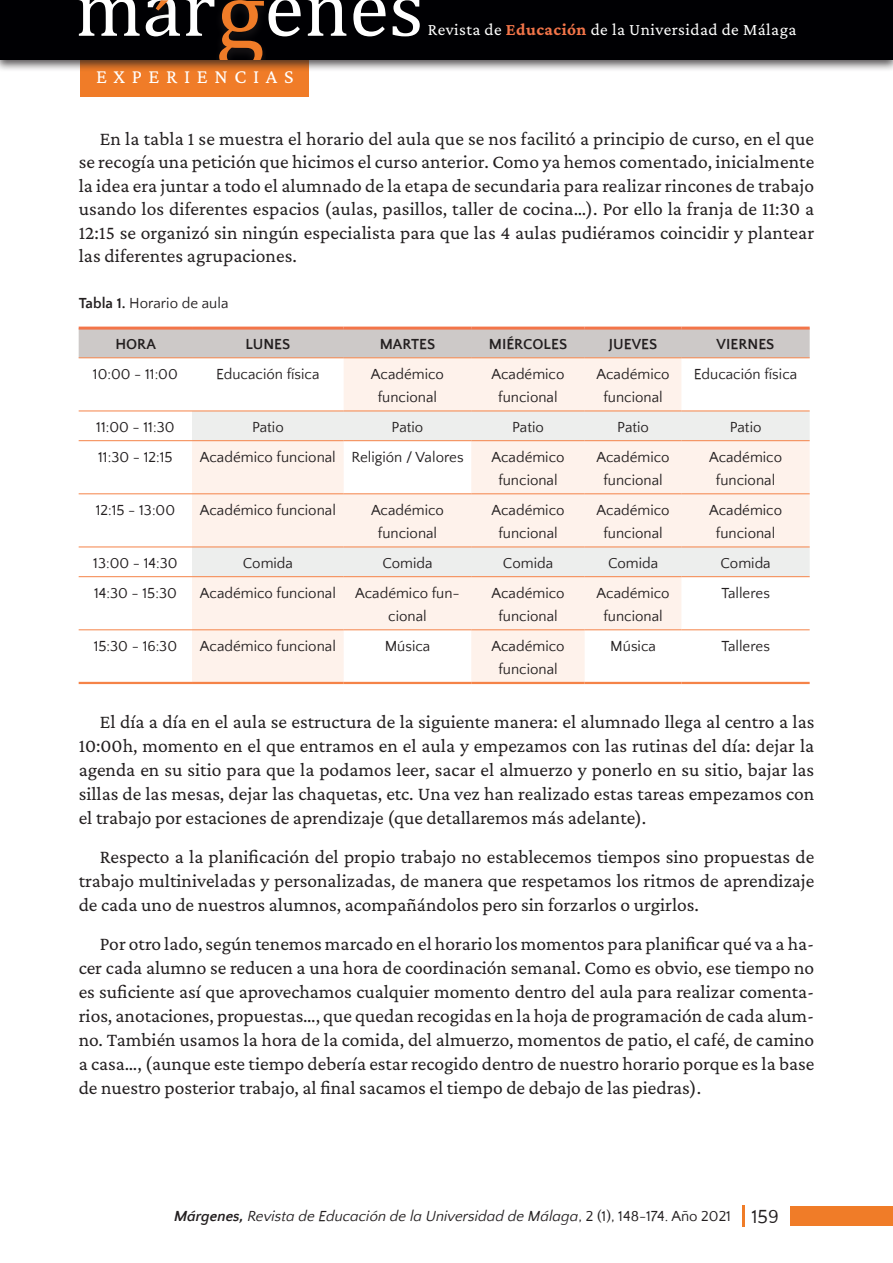
<style>
.page{position:relative;width:893px;height:1263px;background:#fff}
.page>*{position:absolute;margin:0;border:0;box-sizing:border-box;transform-origin:0 0}
.t1{font:20.25px "Crimson Pro";letter-spacing:.33em;color:#fff}
.t2{font:19.5px/24px "Crimson Pro";color:#231f20;text-align:justify}
.t3{font:17.25px "Crimson Pro";letter-spacing:.025em;color:#fff}
.t4{font:15px/23.4px "Quattrocento Sans";color:#231f20;text-align:center}
.t5{font:italic 15px "Quattrocento Sans";color:#231f20}
.t6{font:700 15px "Quattrocento Sans";color:#231f20}
.s1{font-weight:700;color:#f37549}
.s2{font-weight:700}
.s3{font-style:normal}
.s4{font-style:normal;font-size:19.5px}
</style>
<div class="page">
<div style="left:81px;top:55px;width:228px;height:42px;background:#f07c28"></div>
<div style="left:0;top:0;width:893px;height:72px;background:#231f20;opacity:.75"></div>
<div style="left:0;top:0;width:893px;height:60px;background:#000003"></div>
<svg style="left:78px;top:0;width:62px;height:36px"></svg>
<svg style="left:307px;top:0;width:39px;height:36px"></svg>
<svg style="left:353px;top:0;width:33px;height:36px"></svg>
<svg style="left:393px;top:0;width:27px;height:36px"></svg>
<svg style="left:146px;top:0;width:155px;height:59px"></svg>
<div style="left:791px;top:1206px;width:102px;height:20px;background:#f07c28"></div>
<hr style="left:742px;top:1205px;width:3px;height:22px;background:#f07c28">
<div style="left:79px;top:330px;width:731px;height:27px;background:#cdc9c8"></div>
<svg style="left:192px;top:358px;width:618px;height:324px;fill:#fef2eb"></svg>
<svg style="left:192px;top:412px;width:618px;height:164px;fill:#fef2eb"></svg>
<hr style="left:79px;top:327px;width:113px;height:3px;background:#f37549">
<hr style="left:192px;top:327px;width:152px;height:3px;background:#f37549">
<hr style="left:344px;top:327px;width:127px;height:3px;background:#f37549">
<hr style="left:471px;top:327px;width:114px;height:3px;background:#f37549">
<hr style="left:585px;top:327px;width:96px;height:3px;background:#f37549">
<hr style="left:681px;top:327px;width:129px;height:3px;background:#f37549">
<hr style="left:79px;top:357px;width:113px;height:1px;background:#f58348">
<hr style="left:192px;top:357px;width:152px;height:1px;background:#f58348">
<hr style="left:344px;top:357px;width:127px;height:1px;background:#f58348">
<hr style="left:471px;top:357px;width:114px;height:1px;background:#f58348">
<hr style="left:585px;top:357px;width:96px;height:1px;background:#f58348">
<hr style="left:681px;top:357px;width:129px;height:1px;background:#f58348">
<hr style="left:79px;top:411px;width:113px;height:1px;background:#f58348">
<hr style="left:192px;top:411px;width:152px;height:1px;background:#f58348">
<hr style="left:344px;top:411px;width:127px;height:1px;background:#f58348">
<hr style="left:471px;top:411px;width:114px;height:1px;background:#f58348">
<hr style="left:585px;top:411px;width:96px;height:1px;background:#f58348">
<hr style="left:681px;top:411px;width:129px;height:1px;background:#f58348">
<hr style="left:79px;top:440px;width:113px;height:1px;background:#f58348">
<hr style="left:344px;top:440px;width:127px;height:1px;background:#f58348">
<hr style="left:79px;top:493px;width:113px;height:1px;background:#f58348">
<hr style="left:79px;top:547px;width:113px;height:1px;background:#f58348">
<hr style="left:79px;top:576px;width:113px;height:1px;background:#f58348">
<hr style="left:681px;top:576px;width:129px;height:1px;background:#f58348">
<hr style="left:79px;top:629px;width:113px;height:1px;background:#f58348">
<hr style="left:681px;top:629px;width:129px;height:1px;background:#f58348">
<hr style="left:192px;top:440px;width:152px;height:1px;background:#f58348">
<hr style="left:471px;top:440px;width:114px;height:1px;background:#f58348">
<hr style="left:585px;top:440px;width:96px;height:1px;background:#f58348">
<hr style="left:681px;top:440px;width:129px;height:1px;background:#f58348">
<hr style="left:192px;top:493px;width:152px;height:1px;background:#f58348">
<hr style="left:344px;top:493px;width:127px;height:1px;background:#f58348">
<hr style="left:471px;top:493px;width:114px;height:1px;background:#f58348">
<hr style="left:585px;top:493px;width:96px;height:1px;background:#f58348">
<hr style="left:681px;top:493px;width:129px;height:1px;background:#f58348">
<hr style="left:192px;top:547px;width:152px;height:1px;background:#f58348">
<hr style="left:344px;top:547px;width:127px;height:1px;background:#f58348">
<hr style="left:471px;top:547px;width:114px;height:1px;background:#f58348">
<hr style="left:585px;top:547px;width:96px;height:1px;background:#f58348">
<hr style="left:681px;top:547px;width:129px;height:1px;background:#f58348">
<hr style="left:192px;top:576px;width:152px;height:1px;background:#f58348">
<hr style="left:344px;top:576px;width:127px;height:1px;background:#f58348">
<hr style="left:471px;top:576px;width:114px;height:1px;background:#f58348">
<hr style="left:585px;top:576px;width:96px;height:1px;background:#f58348">
<hr style="left:344px;top:629px;width:127px;height:1px;background:#f58348">
<hr style="left:585px;top:629px;width:96px;height:1px;background:#f58348">
<hr style="left:192px;top:629px;width:152px;height:1px;background:#f58348">
<hr style="left:471px;top:629px;width:114px;height:1px;background:#f58348">
<hr style="left:79px;top:682px;width:113px;height:2px;background:#f58348">
<hr style="left:192px;top:682px;width:152px;height:2px;background:#f58348">
<hr style="left:344px;top:682px;width:127px;height:2px;background:#f58348">
<hr style="left:471px;top:682px;width:114px;height:2px;background:#f58348">
<hr style="left:585px;top:682px;width:96px;height:2px;background:#f58348">
<hr style="left:681px;top:682px;width:129px;height:2px;background:#f58348">
<p class="t1" style="left:96px;top:63px;width:199px">EXPERIENCIAS</p>
<p class="t3" style="left:428px;top:18px;width:370px">Revista de <span class="s1">Educación</span> de la Universidad de Málaga</p>
<p class="t2" style="left:79px;top:127px;width:737px;line-height:23.4px;text-indent:21px">En la tabla 1 se muestra el horario del aula que se nos facilitó a principio de curso, en el que se recogía una petición que hicimos el curso anterior. Como ya hemos comentado, inicialmente la idea era juntar a todo el alumnado de la etapa de secundaria para realizar rincones de trabajo usando los diferentes espacios (aulas, pasillos, taller de cocina…). Por ello la franja de 11:30 a 12:15 se organizó sin ningún especialista para que las 4 aulas pudiéramos coincidir y plantear las diferentes agrupaciones.</p>
<p class="t4" style="left:79px;top:292px;width:151px"><span class="s2">Tabla 1.</span> Horario de aula</p>
<p class="t6" style="left:115px;top:337px;width:42px">HORA</p>
<p class="t6" style="left:245px;top:337px;width:46px">LUNES</p>
<p class="t6" style="left:380px;top:337px;width:57px">MARTES</p>
<p class="t6" style="left:489px;top:337px;width:80px">MIÉRCOLES</p>
<p class="t6" style="left:609px;top:337px;width:50px">JUEVES</p>
<p class="t6" style="left:717px;top:337px;width:59px">VIERNES</p>
<p class="t4" style="left:93px;top:363px;width:86px">10:00 - 11:00</p>
<p class="t4" style="left:216px;top:363px;width:105px">Educación física</p>
<p class="t4" style="left:371px;top:363px;width:74px">Académico funcional</p>
<p class="t4" style="left:491px;top:363px;width:74px">Académico funcional</p>
<p class="t4" style="left:597px;top:363px;width:74px">Académico funcional</p>
<p class="t4" style="left:694px;top:363px;width:105px">Educación física</p>
<p class="t4" style="left:96px;top:416px;width:80px">11:00 - 11:30</p>
<p class="t4" style="left:252px;top:416px;width:33px">Patio</p>
<p class="t4" style="left:392px;top:416px;width:33px">Patio</p>
<p class="t4" style="left:512px;top:416px;width:33px">Patio</p>
<p class="t4" style="left:617px;top:416px;width:33px">Patio</p>
<p class="t4" style="left:730px;top:416px;width:33px">Patio</p>
<p class="t4" style="left:98px;top:446px;width:76px">11:30 - 12:15</p>
<p class="t4" style="left:200px;top:446px;width:265px">Académico funcional Religión / Valores</p>
<p class="t4" style="left:491px;top:446px;width:74px">Académico funcional</p>
<p class="t4" style="left:597px;top:446px;width:74px">Académico funcional</p>
<p class="t4" style="left:709px;top:446px;width:74px">Académico funcional</p>
<p class="t4" style="left:96px;top:499px;width:81px">12:15 - 13:00</p>
<p class="t4" style="left:200px;top:499px;width:137px">Académico funcional</p>
<p class="t4" style="left:371px;top:499px;width:74px">Académico funcional</p>
<p class="t4" style="left:492px;top:499px;width:74px">Académico funcional</p>
<p class="t4" style="left:597px;top:499px;width:74px">Académico funcional</p>
<p class="t4" style="left:709px;top:499px;width:74px">Académico funcional</p>
<p class="t4" style="left:93px;top:552px;width:86px">13:00 - 14:30</p>
<p class="t4" style="left:243px;top:552px;width:52px">Comida</p>
<p class="t4" style="left:382px;top:552px;width:52px">Comida</p>
<p class="t4" style="left:503px;top:552px;width:52px">Comida</p>
<p class="t4" style="left:608px;top:552px;width:52px">Comida</p>
<p class="t4" style="left:720px;top:552px;width:52px">Comida</p>
<p class="t4" style="left:94px;top:582px;width:84px">14:30 - 15:30</p>
<p class="t4" style="left:200px;top:582px;width:137px">Académico funcional</p>
<p class="t4" style="left:355px;top:582px;width:106px">Académico fun&shy;cional</p>
<p class="t4" style="left:492px;top:582px;width:74px">Académico funcional</p>
<p class="t4" style="left:597px;top:582px;width:74px">Académico funcional</p>
<p class="t4" style="left:721px;top:582px;width:50px">Talleres</p>
<p class="t4" style="left:94px;top:635px;width:85px">15:30 - 16:30</p>
<p class="t4" style="left:200px;top:635px;width:137px">Académico funcional</p>
<p class="t4" style="left:385px;top:635px;width:47px">Música</p>
<p class="t4" style="left:492px;top:635px;width:74px">Académico funcional</p>
<p class="t4" style="left:610px;top:635px;width:47px">Música</p>
<p class="t4" style="left:721px;top:635px;width:50px">Talleres</p>
<p class="t2" style="left:79px;top:709px;width:737px;text-indent:21px">El día a día en el aula se estructura de la siguiente manera: el alumnado llega al centro a las 10:00h, momento en el que entramos en el aula y empezamos con las rutinas del día: dejar la agenda en su sitio para que la podamos leer, sacar el almuerzo y ponerlo en su sitio, bajar las sillas de las mesas, dejar las chaquetas, etc. Una vez han realizado estas tareas empezamos con el trabajo por estaciones de aprendizaje (que detallaremos más adelante).</p>
<p class="t2" style="left:79px;top:844px;width:737px;text-indent:21px">Respecto a la planificación del propio trabajo no establecemos tiempos sino propuestas de trabajo multiniveladas y personalizadas, de manera que respetamos los ritmos de aprendizaje de cada uno de nuestros alumnos, acompañándolos pero sin forzarlos o urgirlos.</p>
<p class="t2" style="left:79px;top:931px;width:737px;text-indent:21px">Por otro lado, según tenemos marcado en el horario los momentos para planificar qué va a ha&shy;cer cada alumno se reducen a una hora de coordinación semanal. Como es obvio, ese tiempo no es suficiente así que aprovechamos cualquier momento dentro del aula para realizar comenta&shy;rios, anotaciones, propuestas…, que quedan recogidas en la hoja de programación de cada alum&shy;no. También usamos la hora de la comida, del almuerzo, momentos de patio, el café, de camino a casa…, (aunque este tiempo debería estar recogido dentro de nuestro horario porque es la base de nuestro posterior trabajo, al final sacamos el tiempo de debajo de las piedras).</p>
<p class="t5" style="left:174px;top:1208px;width:606px"><span class="s2">Márgenes,</span> Revista de Educación de la Universidad de Málaga<span class="s3">, 2 (1), 148-174. Año 2021</span> <span class="s4">159</span></p>
</div>
